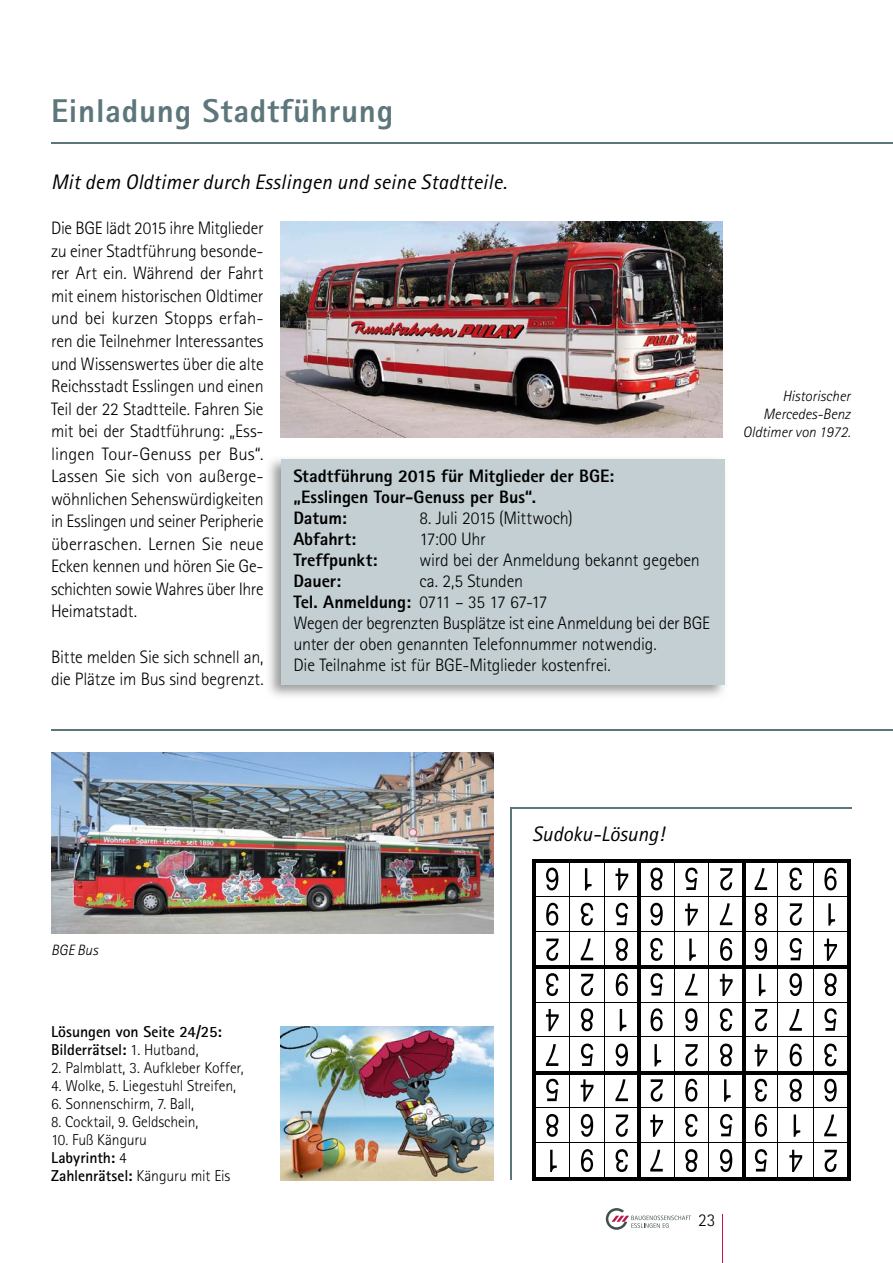
<style>
.page{position:relative;width:893px;height:1263px;background:#fff}
.page>*{position:absolute;margin:0;border:0;box-sizing:border-box;transform-origin:0 0}
.t1{font:800 33px "Rotis Sans Serif Std";letter-spacing:.02em;color:#5d767b}
.t2{font:italic 21px "Rotis Sans Serif Std";letter-spacing:.01em;color:#000}
.t3{font:300 18px/22.5px "Rotis Sans Serif Std";letter-spacing:-.015em;color:#000}
.t4{font:800 18px/21px "Rotis Sans Serif Std";letter-spacing:-.005em;color:#000}
.t5{font:300 15.75px/18px "Rotis Sans Serif Std";letter-spacing:-.005em;color:#000}
.t6{font:700 15.75px/18px "Rotis Sans Serif Std";color:#000}
.t7{font:italic 300 15px/18px "Rotis Sans Serif Std";color:#000;text-align:right}
.s1{font-weight:800}
.s2{font-weight:300}
.s3{font-weight:700}
</style>
<div class="page">
<hr style="left:722px;top:1214px;width:1px;height:49px;background:#bf1748">
<svg style="left:606px;top:1208px;width:85px;height:22px"></svg>
<hr style="left:532px;top:1177px;width:318px;height:3px;background:#000">
<hr style="left:847px;top:859px;width:3px;height:321px;background:#000">
<hr style="left:532px;top:859px;width:4px;height:321px;background:#000">
<hr style="left:532px;top:859px;width:318px;height:4px;background:#000">
<hr style="left:742px;top:862px;width:3px;height:316px;background:#000">
<hr style="left:637px;top:862px;width:4px;height:316px;background:#000">
<hr style="left:535px;top:965px;width:313px;height:4px;background:#000">
<hr style="left:535px;top:1071px;width:313px;height:3px;background:#000">
<hr style="left:813px;top:861px;width:1px;height:318px;background:#000">
<hr style="left:569px;top:861px;width:1px;height:319px;background:#000">
<hr style="left:604px;top:861px;width:1px;height:319px;background:#000">
<hr style="left:674px;top:861px;width:1px;height:319px;background:#000">
<hr style="left:708px;top:861px;width:1px;height:319px;background:#000">
<hr style="left:777px;top:861px;width:1px;height:319px;background:#000">
<hr style="left:533px;top:1142px;width:316px;height:1px;background:#000">
<hr style="left:533px;top:1107px;width:316px;height:1px;background:#000">
<hr style="left:533px;top:1037px;width:316px;height:1px;background:#000">
<hr style="left:533px;top:1002px;width:316px;height:1px;background:#000">
<hr style="left:533px;top:931px;width:316px;height:1px;background:#000">
<hr style="left:533px;top:896px;width:316px;height:1px;background:#000">
<svg style="left:825px;top:1150px;width:12px;height:22px"></svg>
<svg style="left:824px;top:1114px;width:13px;height:22px"></svg>
<svg style="left:824px;top:1079px;width:13px;height:22px"></svg>
<svg style="left:824px;top:1043px;width:13px;height:23px"></svg>
<svg style="left:824px;top:1008px;width:13px;height:23px"></svg>
<svg style="left:824px;top:973px;width:13px;height:23px"></svg>
<svg style="left:824px;top:938px;width:13px;height:23px"></svg>
<svg style="left:828px;top:903px;width:7px;height:23px"></svg>
<svg style="left:824px;top:867px;width:12px;height:23px"></svg>
<svg style="left:789px;top:1150px;width:13px;height:22px"></svg>
<svg style="left:794px;top:1114px;width:6px;height:23px"></svg>
<svg style="left:790px;top:1079px;width:12px;height:22px"></svg>
<svg style="left:790px;top:1043px;width:12px;height:23px"></svg>
<svg style="left:789px;top:1009px;width:13px;height:22px"></svg>
<svg style="left:789px;top:973px;width:13px;height:23px"></svg>
<svg style="left:790px;top:938px;width:12px;height:22px"></svg>
<svg style="left:790px;top:903px;width:12px;height:23px"></svg>
<svg style="left:789px;top:867px;width:13px;height:23px"></svg>
<svg style="left:755px;top:1149px;width:12px;height:22px"></svg>
<svg style="left:755px;top:1114px;width:12px;height:23px"></svg>
<svg style="left:755px;top:1079px;width:12px;height:22px"></svg>
<svg style="left:755px;top:1044px;width:12px;height:22px"></svg>
<svg style="left:755px;top:1009px;width:12px;height:22px"></svg>
<svg style="left:759px;top:974px;width:6px;height:22px"></svg>
<svg style="left:755px;top:938px;width:12px;height:23px"></svg>
<svg style="left:755px;top:903px;width:12px;height:23px"></svg>
<svg style="left:755px;top:868px;width:12px;height:22px"></svg>
<svg style="left:720px;top:1149px;width:12px;height:23px"></svg>
<svg style="left:720px;top:1114px;width:12px;height:22px"></svg>
<svg style="left:724px;top:1079px;width:7px;height:22px"></svg>
<svg style="left:720px;top:1043px;width:12px;height:23px"></svg>
<svg style="left:720px;top:1008px;width:12px;height:23px"></svg>
<svg style="left:720px;top:974px;width:13px;height:22px"></svg>
<svg style="left:720px;top:938px;width:12px;height:23px"></svg>
<svg style="left:720px;top:903px;width:12px;height:22px"></svg>
<svg style="left:720px;top:868px;width:13px;height:22px"></svg>
<svg style="left:685px;top:1149px;width:12px;height:23px"></svg>
<svg style="left:685px;top:1114px;width:13px;height:23px"></svg>
<svg style="left:685px;top:1079px;width:12px;height:22px"></svg>
<svg style="left:685px;top:1044px;width:13px;height:22px"></svg>
<svg style="left:685px;top:1008px;width:12px;height:23px"></svg>
<svg style="left:685px;top:974px;width:12px;height:21px"></svg>
<svg style="left:689px;top:938px;width:7px;height:23px"></svg>
<svg style="left:685px;top:903px;width:13px;height:23px"></svg>
<svg style="left:685px;top:867px;width:13px;height:23px"></svg>
<svg style="left:650px;top:1150px;width:13px;height:21px"></svg>
<svg style="left:650px;top:1114px;width:13px;height:23px"></svg>
<svg style="left:651px;top:1079px;width:12px;height:22px"></svg>
<svg style="left:654px;top:1044px;width:7px;height:22px"></svg>
<svg style="left:650px;top:1008px;width:13px;height:23px"></svg>
<svg style="left:650px;top:973px;width:13px;height:22px"></svg>
<svg style="left:650px;top:938px;width:13px;height:23px"></svg>
<svg style="left:650px;top:903px;width:13px;height:23px"></svg>
<svg style="left:650px;top:867px;width:13px;height:23px"></svg>
<svg style="left:615px;top:1149px;width:13px;height:23px"></svg>
<svg style="left:616px;top:1114px;width:12px;height:23px"></svg>
<svg style="left:615px;top:1079px;width:13px;height:22px"></svg>
<svg style="left:616px;top:1043px;width:12px;height:23px"></svg>
<svg style="left:620px;top:1009px;width:6px;height:22px"></svg>
<svg style="left:616px;top:973px;width:12px;height:23px"></svg>
<svg style="left:616px;top:938px;width:12px;height:23px"></svg>
<svg style="left:616px;top:903px;width:12px;height:22px"></svg>
<svg style="left:615px;top:868px;width:13px;height:22px"></svg>
<svg style="left:581px;top:1149px;width:12px;height:23px"></svg>
<svg style="left:581px;top:1114px;width:12px;height:23px"></svg>
<svg style="left:581px;top:1079px;width:12px;height:22px"></svg>
<svg style="left:581px;top:1043px;width:12px;height:23px"></svg>
<svg style="left:581px;top:1008px;width:12px;height:23px"></svg>
<svg style="left:581px;top:974px;width:12px;height:22px"></svg>
<svg style="left:581px;top:938px;width:12px;height:22px"></svg>
<svg style="left:581px;top:903px;width:12px;height:23px"></svg>
<svg style="left:585px;top:868px;width:7px;height:22px"></svg>
<svg style="left:550px;top:1150px;width:7px;height:22px"></svg>
<svg style="left:546px;top:1114px;width:12px;height:23px"></svg>
<svg style="left:546px;top:1079px;width:12px;height:22px"></svg>
<svg style="left:546px;top:1044px;width:12px;height:22px"></svg>
<svg style="left:546px;top:1009px;width:13px;height:22px"></svg>
<svg style="left:546px;top:973px;width:12px;height:23px"></svg>
<svg style="left:546px;top:938px;width:13px;height:23px"></svg>
<svg style="left:546px;top:903px;width:12px;height:23px"></svg>
<svg style="left:546px;top:867px;width:12px;height:23px"></svg>
<hr style="left:510px;top:807px;width:2px;height:373px;background:#5d767b">
<hr style="left:511px;top:807px;width:340px;height:2px;background:#5d767b">
<img style="left:281px;top:1026px;width:212px;height:155px">
<hr style="left:51px;top:142px;width:842px;height:2px;background:#5d767b">
<img style="left:281px;top:221px;width:442px;height:216px">
<img style="left:51px;top:753px;width:442px;height:180px">
<img style="left:269px;top:459px;width:455px;height:237px">
<div style="left:281px;top:459px;width:444px;height:226px;background:#c3cfd2"></div>
<hr style="left:51px;top:729px;width:842px;height:2px;background:#5d767b">
<h1 class="t1" style="left:51px;top:89px;width:344px">Einladung Stadtführung</h1>
<p class="t2" style="left:51px;top:170px;width:457px">Mit dem Oldtimer durch Esslingen und seine Stadtteile.</p>
<p class="t3" style="left:51px;top:217px;width:214px;text-align:justify">Die BGE lädt 2015 ihre Mitglieder zu einer Stadtführung besonde&shy;rer Art ein. Während der Fahrt mit einem historischen Oldtimer und bei kurzen Stopps erfah&shy;ren die Teilnehmer Interessantes und Wissenswertes über die alte Reichsstadt Esslingen und einen Teil der 22 Stadtteile. Fahren Sie mit bei der Stadtführung: „Ess&shy;lingen Tour-Genuss per Bus“.<br>Lassen Sie sich von außerge&shy;wöhnlichen Sehenswürdigkeiten in Esslingen und seiner Peripherie überraschen. Lernen Sie neue Ecken kennen und hören Sie Ge&shy;schichten sowie Wahres über Ihre Heimatstadt.</p>
<p class="t3" style="left:51px;top:645px;width:214px">Bitte melden Sie sich schnell an, die Plätze im Bus sind begrenzt.</p>
<p class="t4" style="left:293px;top:465px;width:322px">Stadtführung 2015 für Mitglieder der BGE: „Esslingen Tour-Genuss per Bus“.<br>Datum:</p>
<p class="t3" style="left:419px;top:507px;width:155px">8. Juli 2015 (Mittwoch)</p>
<p class="t4" style="left:293px;top:528px;width:64px">Abfahrt:</p>
<p class="t3" style="left:419px;top:528px;width:68px">17:00 Uhr</p>
<p class="t4" style="left:293px;top:549px;width:85px">Treffpunkt:</p>
<p class="t3" style="left:419px;top:549px;width:282px">wird bei der Anmeldung bekannt gegeben</p>
<p class="t4" style="left:293px;top:570px;width:49px">Dauer:</p>
<p class="t3" style="left:293px;top:570px;width:418px;line-height:21px;text-indent:126px">ca. 2,5 Stunden<br><span class="s1">Tel. Anmeldung:</span> 0711 – 35 17 67-17<br>Wegen der begrenzten Busplätze ist eine Anmeldung bei der BGE unter der oben genannten Telefonnummer notwendig.<br>Die Teilnahme ist für BGE-Mitglieder kostenfrei.</p>
<p class="t7" style="left:743px;top:387px;width:109px">Historischer<br>Mercedes-Benz<br>Oldtimer von 1972.</p>
<p class="t7" style="left:51px;top:941px;width:48px">BGE Bus</p>
<p class="t6" style="left:51px;top:1022px;width:172px">Lösungen von Seite 24/25:<br>Bilderrätsel: <span class="s2">1. Hutband,</span></p>
<p class="t5" style="left:51px;top:1059px;width:194px">2. Palmblatt, 3. Aufkleber Koffer,</p>
<p class="t5" style="left:51px;top:1077px;width:187px">4. Wolke, 5. Liegestuhl Streifen,</p>
<p class="t5" style="left:51px;top:1095px;width:144px">6. Sonnenschirm, 7. Ball,</p>
<p class="t5" style="left:51px;top:1113px;width:149px">8. Cocktail, 9. Geldschein,</p>
<p class="t5" style="left:51px;top:1131px;width:181px">10. Fuß Känguru<br><span class="s3">Labyrinth:</span> 4<br><span class="s3">Zahlenrätsel:</span> Känguru mit Eis</p>
<p class="t2" style="left:532px;top:822px;width:134px">Sudoku-Lösung!</p>
<p class="t3" style="left:698px;top:1209px;width:19px">23</p>
</div>
